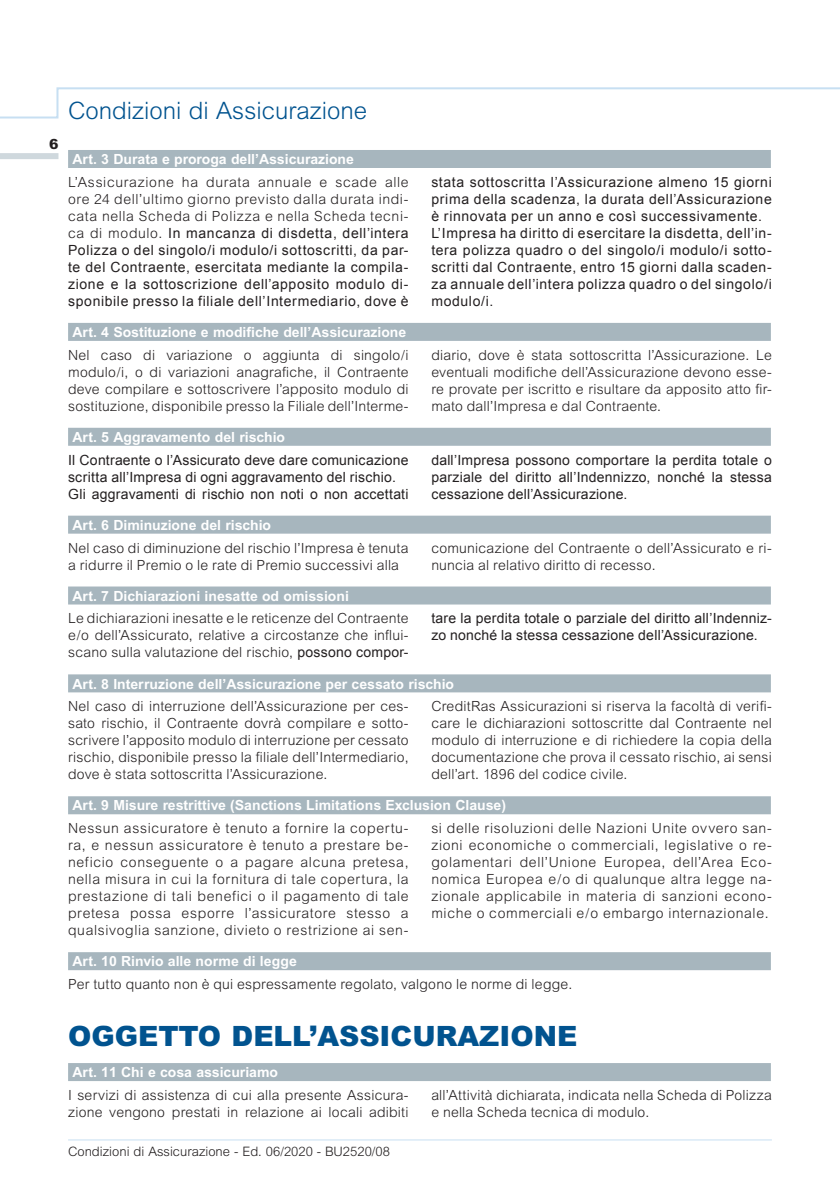
<style>
.page{position:relative;width:840px;height:1191px;background:#fff}
.page>*{position:absolute;margin:0;border:0;box-sizing:border-box;transform-origin:0 0}
._06_TITOLO_2_CP_14{font:900 28px "Arial";color:#01538f}
.t1{font:300 24px "Arial";color:#01538f}
._01_TXT{font:300 14px/17px "Arial";letter-spacing:.015em;color:#231f20;text-align:justify}
._01_TXT-2{font:14px/17px "Arial";letter-spacing:.02em;color:#231f20;text-align:justify}
._04_TITOLO_BOX_GRIGI{font:700 14px "Arial";color:#fff}
.t2{font:900 14px "Arial";color:#231f20}
.t3{font:300 13px "Arial";color:#231f20}
.s1{font-weight:300}
.s2{font-weight:400}
</style>
<div class="page">
<div style="left:0;top:153px;width:58px;height:6px;background:#cfd8dd"></div>
<hr style="left:68px;top:1139px;width:703px;height:1px;background:#c7dff2">
<svg style="left:0;top:87px;width:839px;height:32px"></svg>
<div style="left:68px;top:150px;width:702px;height:18px;background:#a7b6be"></div>
<div style="left:68px;top:323px;width:702px;height:18px;background:#a7b6be"></div>
<div style="left:68px;top:428px;width:702px;height:18px;background:#a7b6be"></div>
<div style="left:68px;top:515px;width:702px;height:18px;background:#a7b6be"></div>
<div style="left:68px;top:586px;width:702px;height:18px;background:#a7b6be"></div>
<div style="left:68px;top:674px;width:702px;height:18px;background:#a7b6be"></div>
<div style="left:68px;top:796px;width:702px;height:18px;background:#a7b6be"></div>
<div style="left:68px;top:952px;width:702px;height:18px;background:#a7b6be"></div>
<div style="left:68px;top:1063px;width:702px;height:18px;background:#a7b6be"></div>
<p class="t2" style="left:49px;top:135px;width:11px">6</p>
<h2 class="t1" style="left:68px;top:96px;width:300px">Condizioni di Assicurazione</h2>
<p class="_04_TITOLO_BOX_GRIGI" style="left:72px;top:151px;width:283px">Art. 3 Durata e proroga dell’Assicurazione</p>
<p class="_01_TXT-2" style="left:68px;top:174px;width:342px"><span class="s1">L’Assicurazione ha durata annuale e scade alle ore 24 dell’ultimo giorno previsto dalla durata indi&shy;cata nella Scheda di Polizza e nella Scheda tecni&shy;ca di modulo.</span> In mancanza di disdetta, dell’intera Polizza o del singolo/i modulo/i sottoscritti, da par&shy;te del Contraente, esercitata mediante la compila&shy;zione e la sottoscrizione dell’apposito modulo di&shy;sponibile presso la filiale dell’Intermediario, dove è</p>
<p class="_01_TXT-2" style="left:431px;top:174px;width:342px">stata sottoscritta l’Assicurazione almeno 15 giorni prima della scadenza, la durata dell’Assicurazione è rinnovata per un anno e così successivamente.</p>
<p class="_01_TXT-2" style="left:431px;top:225px;width:342px">L’Impresa ha diritto di esercitare la disdetta, dell’in&shy;tera polizza quadro o del singolo/i modulo/i sotto&shy;scritti dal Contraente, entro 15 giorni dalla scaden&shy;za annuale dell’intera polizza quadro o del singolo/i modulo/i.</p>
<p class="_04_TITOLO_BOX_GRIGI" style="left:72px;top:324px;width:335px">Art. 4 Sostituzione e modifiche dell’Assicurazione</p>
<p class="_01_TXT" style="left:68px;top:346px;width:342px">Nel caso di variazione o aggiunta di singolo/i modulo/i, o di variazioni anagrafiche, il Contraente deve compilare e sottoscrivere l’apposito modulo di sostituzione, disponibile presso la Filiale dell’Interme-</p>
<p class="_01_TXT" style="left:431px;top:346px;width:342px">diario, dove è stata sottoscritta l’Assicurazione. Le eventuali modifiche dell’Assicurazione devono esse&shy;re provate per iscritto e risultare da apposito atto fir&shy;mato dall’Impresa e dal Contraente.</p>
<p class="_04_TITOLO_BOX_GRIGI" style="left:72px;top:429px;width:214px">Art. 5 Aggravamento del rischio</p>
<p class="_01_TXT-2" style="left:68px;top:451px;width:342px">Il Contraente o l’Assicurato deve dare comunicazione scritta all’Impresa di ogni aggravamento del rischio.</p>
<p class="_01_TXT-2" style="left:68px;top:485px;width:342px">Gli aggravamenti di rischio non noti o non accettati</p>
<p class="_01_TXT-2" style="left:431px;top:451px;width:342px">dall’Impresa possono comportare la perdita totale o parziale del diritto all’Indennizzo, nonché la stessa cessazione dell’Assicurazione.</p>
<p class="_04_TITOLO_BOX_GRIGI" style="left:72px;top:517px;width:200px">Art. 6 Diminuzione del rischio</p>
<p class="_01_TXT" style="left:68px;top:539px;width:342px">Nel caso di diminuzione del rischio l’Impresa è tenuta a ridurre il Premio o le rate di Premio successivi alla</p>
<p class="_01_TXT" style="left:431px;top:539px;width:342px">comunicazione del Contraente o dell’Assicurato e ri&shy;nuncia al relativo diritto di recesso.</p>
<p class="_04_TITOLO_BOX_GRIGI" style="left:72px;top:587px;width:278px">Art. 7 Dichiarazioni inesatte od omissioni</p>
<p class="_01_TXT" style="left:68px;top:610px;width:342px">Le dichiarazioni inesatte e le reticenze del Contraente e/o dell’Assicurato, relative a circostanze che influi&shy;scano sulla valutazione del rischio, <span class="s2">possono compor-</span></p>
<p class="_01_TXT-2" style="left:431px;top:610px;width:342px">tare la perdita totale o parziale del diritto all’Indenniz&shy;zo nonché la stessa cessazione dell’Assicurazione.</p>
<p class="_04_TITOLO_BOX_GRIGI" style="left:72px;top:675px;width:383px">Art. 8 Interruzione dell’Assicurazione per cessato rischio</p>
<p class="_01_TXT" style="left:68px;top:698px;width:342px">Nel caso di interruzione dell’Assicurazione per ces&shy;sato rischio, il Contraente dovrà compilare e sotto&shy;scrivere l’apposito modulo di interruzione per cessato rischio, disponibile presso la filiale dell’Intermediario, dove è stata sottoscritta l’Assicurazione.</p>
<p class="_01_TXT" style="left:431px;top:698px;width:342px">CreditRas Assicurazioni si riserva la facoltà di verifi&shy;care le dichiarazioni sottoscritte dal Contraente nel modulo di interruzione e di richiedere la copia della documentazione che prova il cessato rischio, ai sensi dell’art. 1896 del codice civile.</p>
<p class="_04_TITOLO_BOX_GRIGI" style="left:72px;top:797px;width:435px">Art. 9 Misure restrittive (Sanctions Limitations Exclusion Clause)</p>
<p class="_01_TXT" style="left:68px;top:819px;width:342px">Nessun assicuratore è tenuto a fornire la copertu&shy;ra, e nessun assicuratore è tenuto a prestare be&shy;neficio conseguente o a pagare alcuna pretesa, nella misura in cui la fornitura di tale copertura, la prestazione di tali benefici o il pagamento di tale pretesa possa esporre l’assicuratore stesso a qualsivoglia sanzione, divieto o restrizione ai sen-</p>
<p class="_01_TXT" style="left:431px;top:819px;width:342px">si delle risoluzioni delle Nazioni Unite ovvero san&shy;zioni economiche o commerciali, legislative o re&shy;golamentari dell’Unione Europea, dell’Area Eco&shy;nomica Europea e/o di qualunque altra legge na&shy;zionale applicabile in materia di sanzioni econo&shy;miche o commerciali e/o embargo internazionale.</p>
<p class="_04_TITOLO_BOX_GRIGI" style="left:72px;top:953px;width:226px">Art. 10 Rinvio alle norme di legge</p>
<p class="_01_TXT" style="left:68px;top:975px;width:505px">Per tutto quanto non è qui espressamente regolato, valgono le norme di legge.</p>
<p class="_06_TITOLO_2_CP_14" style="left:68px;top:1018px;width:510px">OGGETTO DELL’ASSICURAZIONE</p>
<p class="_04_TITOLO_BOX_GRIGI" style="left:72px;top:1064px;width:207px">Art. 11 Chi e cosa assicuriamo</p>
<p class="_01_TXT" style="left:68px;top:1086px;width:342px">I servizi di assistenza di cui alla presente Assicura&shy;zione vengono prestati in relazione ai locali adibiti</p>
<p class="_01_TXT" style="left:431px;top:1086px;width:342px">all’Attività dichiarata, indicata nella Scheda di Polizza e nella Scheda tecnica di modulo.</p>
<p class="t3" style="left:68px;top:1144px;width:323px">Condizioni di Assicurazione - Ed. 06/2020 - BU2520/08</p>
</div>
